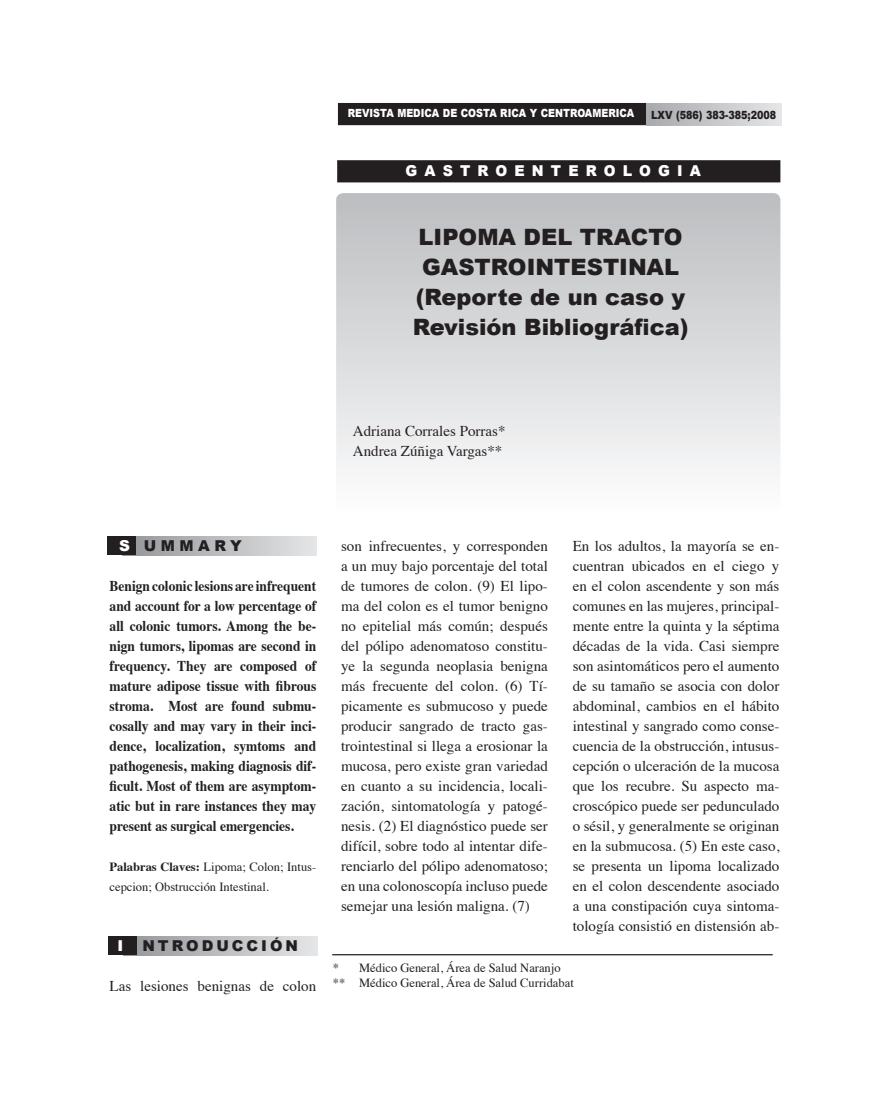
<style>
.page{position:relative;width:889px;height:1114px;background:#fff}
.page>*{position:absolute;margin:0;border:0;box-sizing:border-box;transform-origin:0 0}
.t1{font:900 22.5px "Arial";color:#231f20}
.t2{font:15px/20px "Times";color:#231f20;text-align:justify}
.t3{font:700 15px/20px "Times";color:#231f20;text-align:justify;scale:.9 1}
.t4{font:900 15px "Arial";letter-spacing:.2em;color:#231f20}
.t5{font:900 15px "Arial";letter-spacing:.5em;color:#fff;scale:.95 1}
.t6{font:900 15px "Arial";letter-spacing:.5em;color:#fff}
.t7{font:12.5px/20px "Times";color:#231f20}
.t8{font:900 11.25px "Arial";color:#fff;scale:.85 1}
.t9{font:900 11.25px "Arial";color:#231f20;scale:.85 1}
.s1{color:#fff}
.s2{font-weight:700}
</style>
<div class="page">
<div style="left:338px;top:104px;width:307px;height:20px;background:#231f20"></div>
<div style="left:338px;top:103px;width:308px;height:22px;border:1px solid #231f20"></div>
<div style="left:646px;top:103px;width:135px;height:22px;background:linear-gradient(to right,#a8a9ac,#e5e6e7)"></div>
<div style="left:338px;top:161px;width:441px;height:21px;background:#231f20"></div>
<div style="left:337px;top:160px;width:443px;height:22px;border:1px solid #231f20"></div>
<div style="left:336px;top:193px;width:444px;height:319px;background:linear-gradient(to bottom,#bbbdbf,#fcfdfd);border-radius:7px"></div>
<div style="left:123px;top:936px;width:194px;height:19px;background:linear-gradient(to right,#939499,#e4e5e7)"></div>
<div style="left:108px;top:936px;width:29px;height:19px;background:#231f20"></div>
<div style="left:123px;top:536px;width:193px;height:19px;background:linear-gradient(to right,#939599,#e5e5e7)"></div>
<div style="left:108px;top:536px;width:28px;height:19px;background:#231f20"></div>
<hr style="left:332px;top:954px;width:440px;height:1px;background:#231f20">
<p class="t8" style="left:347px;top:105px;width:339px">REVISTA MEDICA DE COSTA RICA Y CENTROAMERICA</p>
<p class="t9" style="left:651px;top:107px;width:149px">LXV (586) 383-385;2008</p>
<p class="t5" style="left:405px;top:159px;width:312px">GASTROENTEROLOGIA</p>
<p class="t1" style="left:418px;top:220px;width:265px">LIPOMA DEL TRACTO</p>
<p class="t1" style="left:422px;top:250px;width:258px">GASTROINTESTINAL</p>
<p class="t1" style="left:416px;top:280px;width:271px">(Reporte de un caso y</p>
<p class="t1" style="left:412px;top:310px;width:277px">Revisión Bibliográfica)</p>
<p class="t2" style="left:353px;top:420px;width:154px">Adriana Corrales Porras*</p>
<p class="t2" style="left:353px;top:440px;width:151px">Andrea Zúñiga Vargas**</p>
<p class="t4" style="left:119px;top:534px;width:124px"><span class="s1">S</span> UMMARY</p>
<p class="t3" style="left:110px;top:574px;width:231px">Benign colonic lesions are infrequent and account for a low percentage of all colonic tumors. Among the be&shy;nign tumors, lipomas are second in frequency. They are composed of mature adipose tissue with fibrous stroma. Most are found submu&shy;cosally and may vary in their inci&shy;dence, localization, symtoms and pathogenesis, making diagnosis dif&shy;ficult. Most of them are asymptom&shy;atic but in rare instances they may present as surgical emergencies.</p>
<p class="t7" style="left:110px;top:855px;width:208px"><span class="s2">Palabras Claves:</span> Lipoma; Colon; Intus&shy;cepcion; Obstrucción Intestinal.</p>
<p class="t6" style="left:118px;top:934px;width:7px">I</p>
<p class="t4" style="left:142px;top:934px;width:157px">NTRODUCCIÓN</p>
<p class="t2" style="left:110px;top:974px;width:208px">Las lesiones benignas de colon</p>
<p class="t2" style="left:341px;top:534px;width:208px">son infrecuentes, y corresponden a un muy bajo porcentaje del total de tumores de colon. (9) El lipo&shy;ma del colon es el tumor benigno no epitelial más común; después del pólipo adenomatoso constitu&shy;ye la segunda neoplasia benigna más frecuente del colon. (6) Tí&shy;picamente es submucoso y puede producir sangrado de tracto gas&shy;trointestinal si llega a erosionar la mucosa, pero existe gran variedad en cuanto a su incidencia, locali&shy;zación, sintomatología y patogé&shy;nesis. (2) El diagnóstico puede ser difícil, sobre todo al intentar dife&shy;renciarlo del pólipo adenomatoso; en una colonoscopía incluso puede semejar una lesión maligna. (7)</p>
<p class="t2" style="left:572px;top:534px;width:208px">En los adultos, la mayoría se en&shy;cuentran ubicados en el ciego y en el colon ascendente y son más comunes en las mujeres, principal&shy;mente entre la quinta y la séptima décadas de la vida. Casi siempre son asintomáticos pero el aumento de su tamaño se asocia con dolor abdominal, cambios en el hábito intestinal y sangrado como conse&shy;cuencia de la obstrucción, intusus&shy;cepción o ulceración de la mucosa que los recubre. Su aspecto ma&shy;croscópico puede ser pedunculado o sésil, y generalmente se originan en la submucosa. (5) En este caso, se presenta un lipoma localizado en el colon descendente asociado a una constipación cuya sintoma&shy;tología consistió en distensión ab-</p>
<p class="t7" style="left:333px;top:956px;width:229px">* Médico General, Área de Salud Naranjo</p>
<p class="t7" style="left:333px;top:971px;width:242px">** Médico General, Área de Salud Curridabat</p>
</div>
